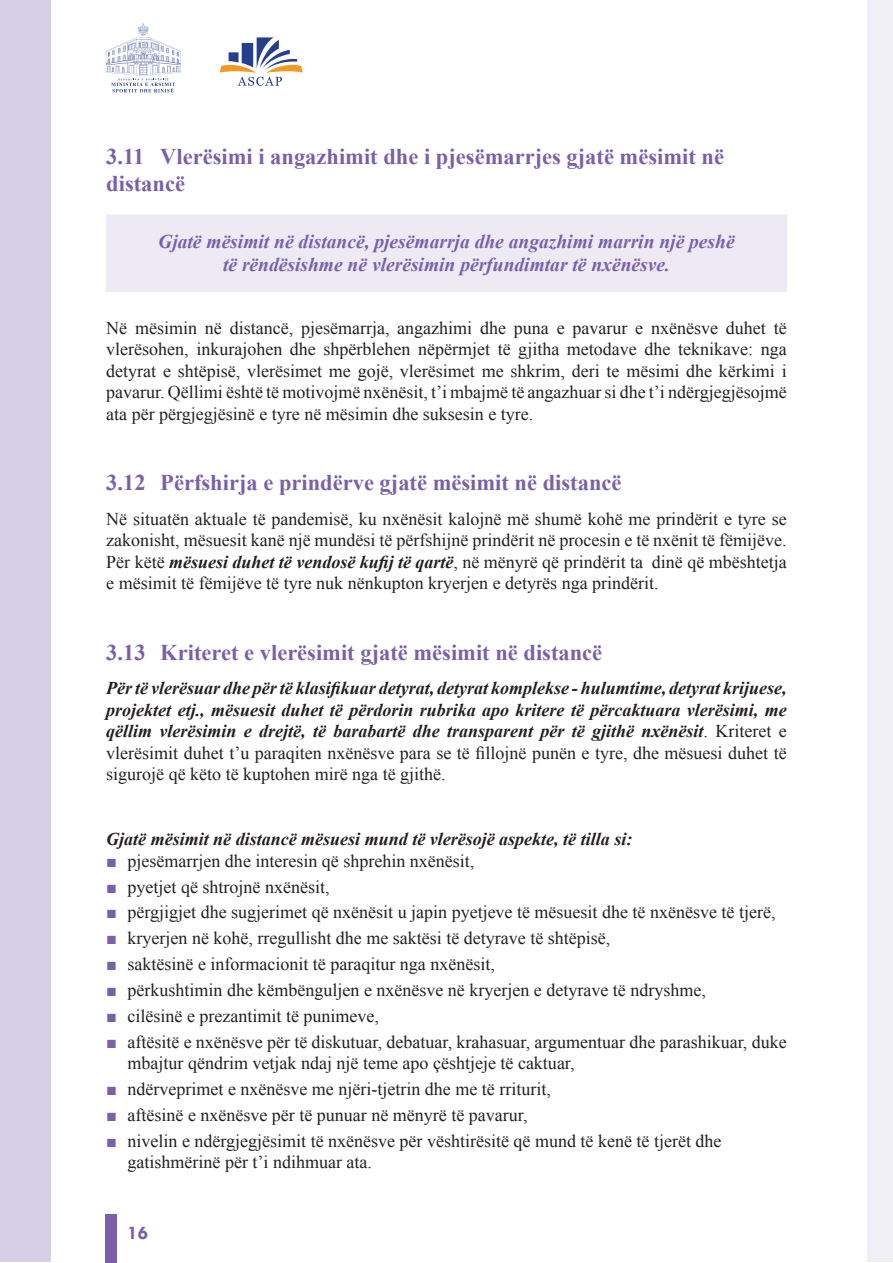
<style>
.page{position:relative;width:893px;height:1263px;background:#fff}
.page>*{position:absolute;margin:0;border:0;box-sizing:border-box;transform-origin:0 0}
.t1{font:700 22.5px/27px "Times New Roman";color:#7960aa}
.t2{font:italic 700 19.5px/23.4px "Times New Roman";color:#7960aa;text-align:center}
.t3{font:700 19.5px "Tw Cen";color:#7960aa}
.t4{font:18px/21.6px "Times New Roman";color:#231f20;text-align:justify}
.t5{font:italic 700 18px/21.6px "Times New Roman";color:#231f20;text-align:justify}
.s1{font-weight:700;font-style:italic}
.s2{font-weight:400;font-style:normal}
.s3{color:#7960aa}
</style>
<div class="page">
<div style="left:106px;top:1214px;width:11px;height:49px;background:#7960aa"></div>
<svg style="left:106px;top:23px;width:75px;height:69px"></svg>
<div style="left:1px;top:1px;width:50px;height:1261px;background:#d7cfe5"></div>
<div style="left:868px;top:1px;width:25px;height:1261px;background:#f1eff6"></div>
<svg style="left:220px;top:37px;width:83px;height:49px"></svg>
<div style="left:106px;top:212px;width:681px;height:82px;background:#edeaf4"></div>
<hr style="left:106px;top:210px;width:681px;height:4px;background:#fff">
<hr style="left:106px;top:292px;width:681px;height:4px;background:#fff">
<p class="t1" style="left:106px;top:142px;width:619px">3.11 Vlerësimi i angazhimit dhe i pjesëmarrjes gjatë mësimit në distancë</p>
<p class="t2" style="left:158px;top:229px;width:578px">Gjatë mësimit në distancë, pjesëmarrja dhe angazhimi marrin një peshë të rëndësishme në vlerësimin përfundimtar të nxënësve.</p>
<p class="t4" style="left:106px;top:316px;width:682px">Në mësimin në distancë, pjesëmarrja, angazhimi dhe puna e pavarur e nxënësve duhet të vlerësohen, inkurajohen dhe shpërblehen nëpërmjet të gjitha metodave dhe teknikave: nga detyrat e shtëpisë, vlerësimet me gojë, vlerësimet me shkrim, deri te mësimi dhe kërkimi i pavarur. Qëllimi është të motivojmë nxënësit, t’i mbajmë të angazhuar si dhe t’i ndërgjegjësojmë ata për përgjegjësinë e tyre në mësimin dhe suksesin e tyre.</p>
<p class="t1" style="left:106px;top:469px;width:517px">3.12 Përfshirja e prindërve gjatë mësimit në distancë</p>
<p class="t4" style="left:106px;top:507px;width:682px">Në situatën aktuale të pandemisë, ku nxënësit kalojnë më shumë kohë me prindërit e tyre se zakonisht, mësuesit kanë një mundësi të përfshijnë prindërit në procesin e të nxënit të fëmijëve.<br>Për këtë <span class="s1">mësuesi duhet të vendosë kufij të qartë</span>, në mënyrë që prindërit ta dinë që mbështetja e mësimit të fëmijëve të tyre nuk nënkupton kryerjen e detyrës nga prindërit.</p>
<p class="t1" style="left:106px;top:638px;width:497px">3.13 Kriteret e vlerësimit gjatë mësimit në distancë</p>
<p class="t5" style="left:106px;top:677px;width:682px">Për të vlerësuar dhe për të klasifikuar detyrat, detyrat komplekse - hulumtime, detyrat krijuese, projektet etj., mësuesit duhet të përdorin rubrika apo kritere të përcaktuara vlerësimi, me qëllim vlerësimin e drejtë, të barabartë dhe transparent për të gjithë nxënësit<span class="s2">. Kriteret e vlerësimit duhet t’u paraqiten nxënësve para se të fillojnë punën e tyre, dhe mësuesi duhet të sigurojë që këto të kuptohen mirë nga të gjithë.</span></p>
<p class="t5" style="left:106px;top:828px;width:528px">Gjatë mësimit në distancë mësuesi mund të vlerësojë aspekte, të tilla si:</p>
<p class="t4" style="left:106px;top:850px;width:370px"><span class="s3">■</span> pjesëmarrjen dhe interesin që shprehin nxënësit,</p>
<p class="t4" style="left:106px;top:875px;width:225px"><span class="s3">■</span> pyetjet që shtrojnë nxënësit,</p>
<p class="t4" style="left:106px;top:901px;width:671px"><span class="s3">■</span> përgjigjet dhe sugjerimet që nxënësit u japin pyetjeve të mësuesit dhe të nxënësve të tjerë,</p>
<p class="t4" style="left:106px;top:927px;width:506px"><span class="s3">■</span> kryerjen në kohë, rregullisht dhe me saktësi të detyrave të shtëpisë,</p>
<p class="t4" style="left:106px;top:953px;width:390px"><span class="s3">■</span> saktësinë e informacionit të paraqitur nga nxënësit,</p>
<p class="t4" style="left:106px;top:979px;width:601px"><span class="s3">■</span> përkushtimin dhe këmbënguljen e nxënësve në kryerjen e detyrave të ndryshme,</p>
<p class="t4" style="left:106px;top:1005px;width:274px"><span class="s3">■</span> cilësinë e prezantimit të punimeve,</p>
<p class="t4" style="left:128px;top:1030px;width:661px;text-indent:-21px"><span class="s3">■</span> aftësitë e nxënësve për të diskutuar, debatuar, krahasuar, argumentuar dhe parashikuar, duke mbajtur qëndrim vetjak ndaj një teme apo çështjeje të caktuar,</p>
<p class="t4" style="left:106px;top:1078px;width:446px"><span class="s3">■</span> ndërveprimet e nxënësve me njëri-tjetrin dhe me të rriturit,</p>
<p class="t4" style="left:106px;top:1104px;width:423px"><span class="s3">■</span> aftësinë e nxënësve për të punuar në mënyrë të pavarur,</p>
<p class="t4" style="left:128px;top:1130px;width:596px;text-indent:-21px"><span class="s3">■</span> nivelin e ndërgjegjësimit të nxënësve për vështirësitë që mund të kenë të tjerët dhe gatishmërinë për t’i ndihmuar ata.</p>
<p class="t3" style="left:127px;top:1221px;width:22px">16</p>
</div>
